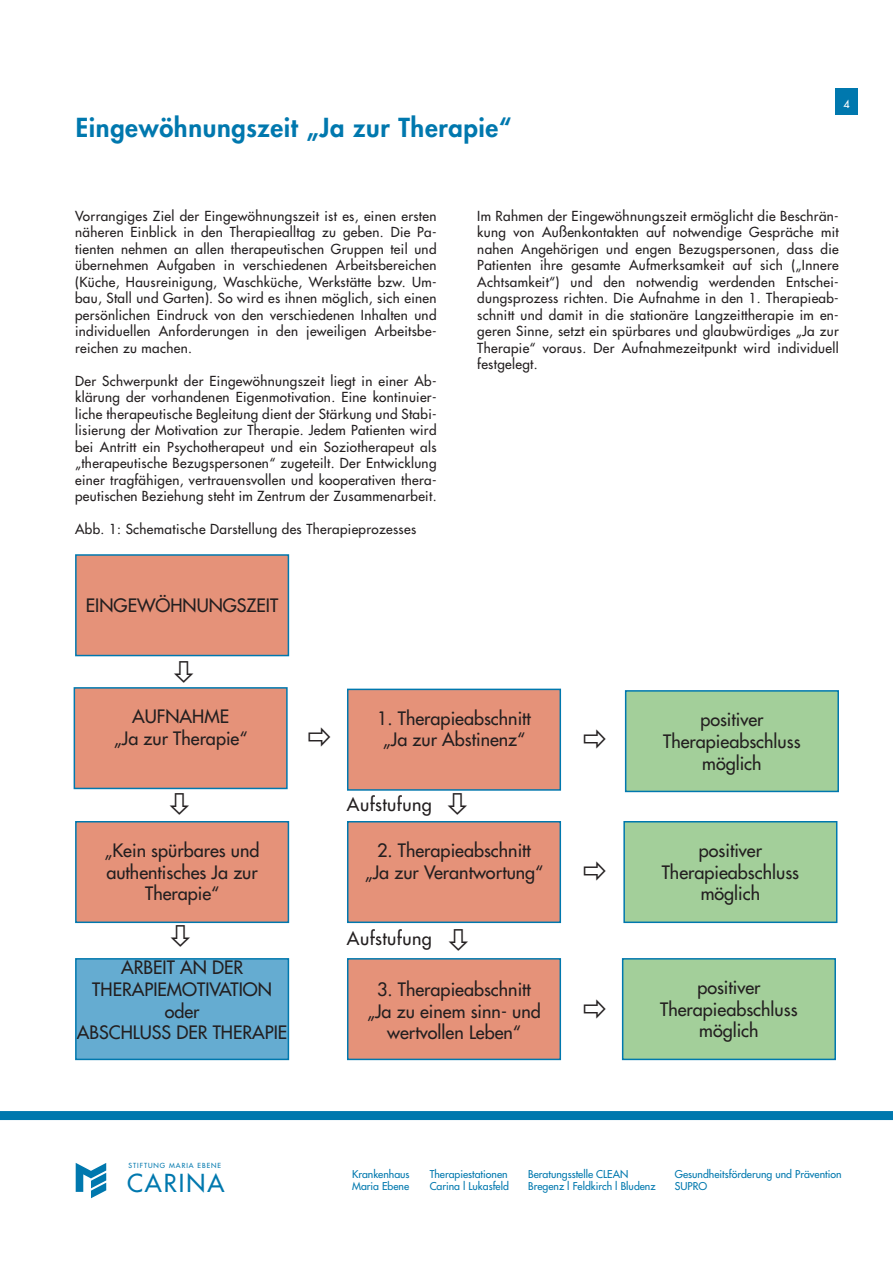
<style>
.page{position:relative;width:893px;height:1263px;background:#fff}
.page>*{position:absolute;margin:0;border:0;box-sizing:border-box;transform-origin:0 0}
.t1{font:800 25.5px "Futura Std";letter-spacing:.025em;color:#0078ae}
.t2{font:24.15px "Futura";letter-spacing:.08em;color:#0078ae}
.t3{font:500 18px/21.6px "Futura Std";color:#231f20;text-align:center}
.t4{font:500 18px "Futura Std";letter-spacing:.025em;color:#231f20}
.t5{font:500 13.5px/16.5px "Futura Std";letter-spacing:.025em;color:#231f20;text-align:justify}
.t6{font:500 10.8px "Futura Std";color:#fff}
.t7{font:500 10.5px/12.6px "Futura Std";color:#0078ae}
.t8{font:6.9px "Futura";letter-spacing:.14em;color:#0078ae}
</style>
<div class="page">
<div style="left:0;top:1111px;width:893px;height:9px;background:#0078ae"></div>
<div style="left:836px;top:88px;width:22px;height:27px;background:#0078ae"></div>
<div style="left:76px;top:555px;width:212px;height:100px;background:#e59279"></div>
<div style="left:75px;top:554px;width:214px;height:102px;border:2px solid #0078ae"></div>
<div style="left:74px;top:688px;width:213px;height:100px;background:#e59279"></div>
<div style="left:74px;top:687px;width:214px;height:102px;border:2px solid #0078ae"></div>
<div style="left:76px;top:822px;width:212px;height:100px;background:#e59279"></div>
<div style="left:75px;top:821px;width:214px;height:102px;border:2px solid #0078ae"></div>
<div style="left:76px;top:959px;width:212px;height:100px;background:#65acd1"></div>
<div style="left:75px;top:958px;width:214px;height:102px;border:2px solid #0078ae"></div>
<div style="left:348px;top:689px;width:212px;height:101px;background:#e59279"></div>
<div style="left:347px;top:689px;width:214px;height:102px;border:2px solid #0078ae"></div>
<div style="left:348px;top:822px;width:212px;height:100px;background:#e59279"></div>
<div style="left:347px;top:821px;width:214px;height:102px;border:2px solid #0078ae"></div>
<div style="left:348px;top:959px;width:212px;height:100px;background:#e59279"></div>
<div style="left:347px;top:958px;width:214px;height:102px;border:2px solid #0078ae"></div>
<div style="left:626px;top:691px;width:212px;height:100px;background:#a3cf9a"></div>
<div style="left:625px;top:690px;width:214px;height:102px;border:2px solid #0078ae"></div>
<div style="left:624px;top:822px;width:213px;height:100px;background:#a3cf9a"></div>
<div style="left:623px;top:821px;width:214px;height:102px;border:2px solid #0078ae"></div>
<div style="left:623px;top:959px;width:212px;height:100px;background:#a3cf9a"></div>
<div style="left:622px;top:958px;width:214px;height:102px;border:2px solid #0078ae"></div>
<svg style="left:76px;top:1163px;width:30px;height:35px"></svg>
<p class="t1" style="left:76px;top:111px;width:437px">Eingewöhnungszeit „Ja zur Therapie“</p>
<p class="t6" style="left:843px;top:98px;width:8px">4</p>
<p class="t5" style="left:75px;top:208px;width:363px">Vorrangiges Ziel der Eingewöhnungszeit ist es, einen ersten näheren Einblick in den Therapiealltag zu geben. Die Pa&shy;tienten nehmen an allen therapeutischen Gruppen teil und übernehmen Aufgaben in verschiedenen Arbeitsbereichen (Küche, Hausreinigung, Waschküche, Werkstätte bzw. Um&shy;bau, Stall und Garten). So wird es ihnen möglich, sich einen persönlichen Eindruck von den verschiedenen Inhalten und individuellen Anforderungen in den jeweiligen Arbeitsbe&shy;reichen zu machen.</p>
<p class="t5" style="left:75px;top:373px;width:363px">Der Schwerpunkt der Eingewöhnungszeit liegt in einer Ab&shy;klärung der vorhandenen Eigenmotivation. Eine kontinuier&shy;liche therapeutische Begleitung dient der Stärkung und Stabi&shy;lisierung der Motivation zur Therapie. Jedem Patienten wird bei Antritt ein Psychotherapeut und ein Soziotherapeut als „therapeutische Bezugspersonen“ zugeteilt. Der Entwicklung einer tragfähigen, vertrauensvollen und kooperativen thera&shy;peutischen Beziehung steht im Zentrum der Zusammenarbeit.</p>
<p class="t5" style="left:75px;top:521px;width:343px">Abb. 1: Schematische Darstellung des Therapieprozesses</p>
<p class="t3" style="left:86px;top:595px;width:194px">EINGEWÖHNUNGSZEIT</p>
<p class="t5" style="left:477px;top:208px;width:363px">Im Rahmen der Eingewöhnungszeit ermöglicht die Beschrän&shy;kung von Außenkontakten auf notwendige Gespräche mit nahen Angehörigen und engen Bezugspersonen, dass die Patienten ihre gesamte Aufmerksamkeit auf sich („Innere Achtsamkeit“) und den notwendig werdenden Entschei&shy;dungsprozess richten. Die Aufnahme in den 1. Therapieab&shy;schnitt und damit in die stationäre Langzeittherapie im en&shy;geren Sinne, setzt ein spürbares und glaubwürdiges „Ja zur Therapie“ voraus. Der Aufnahmezeitpunkt wird individuell festgelegt.</p>
<p class="t3" style="left:132px;top:706px;width:98px">AUFNAHME</p>
<p class="t3" style="left:114px;top:727px;width:135px">„Ja zur Therapie“</p>
<p class="t3" style="left:105px;top:840px;width:156px">„Kein spürbares und authentisches Ja zur<br>Therapie“</p>
<p class="t3" style="left:77px;top:957px;width:212px">ARBEIT AN DER<br>THERAPIEMOTIVATION oder<br>ABSCHLUSS DER THERAPIE</p>
<p class="t3" style="left:377px;top:707px;width:155px">1. Therapieabschnitt</p>
<p class="t3" style="left:383px;top:729px;width:144px">„Ja zur Abstinenz“</p>
<p class="t4" style="left:347px;top:793px;width:86px">Aufstufung</p>
<p class="t3" style="left:377px;top:840px;width:155px">2. Therapieabschnitt</p>
<p class="t3" style="left:365px;top:861px;width:180px">„Ja zur Verantwortung“</p>
<p class="t4" style="left:347px;top:927px;width:86px">Aufstufung</p>
<p class="t3" style="left:377px;top:979px;width:155px">3. Therapieabschnitt</p>
<p class="t3" style="left:367px;top:1000px;width:175px">„Ja zu einem sinn- und wertvollen Leben“</p>
<p class="t3" style="left:663px;top:709px;width:139px">positiver<br>Therapieabschluss</p>
<p class="t3" style="left:702px;top:752px;width:61px">möglich</p>
<p class="t3" style="left:662px;top:840px;width:139px">positiver<br>Therapieabschluss</p>
<p class="t3" style="left:701px;top:883px;width:61px">möglich</p>
<p class="t3" style="left:660px;top:977px;width:139px">positiver<br>Therapieabschluss</p>
<p class="t3" style="left:699px;top:1020px;width:61px">möglich</p>
<p class="t8" style="left:129px;top:1161px;width:94px">STIFTUNG MARIA EBENE</p>
<p class="t2" style="left:127px;top:1167px;width:99px">CARINA</p>
<p class="t7" style="left:352px;top:1167px;width:59px">Krankenhaus<br>Maria Ebene</p>
<p class="t7" style="left:430px;top:1167px;width:81px">Therapiestationen<br>Carina l Lukasfeld</p>
<p class="t7" style="left:528px;top:1167px;width:102px">Beratungsstelle CLEAN</p>
<p class="t7" style="left:528px;top:1180px;width:129px">Bregenz l Feldkirch l Bludenz</p>
<p class="t7" style="left:675px;top:1167px;width:168px">Gesundheitsförderung und Prävention<br>SUPRO</p>
</div>
